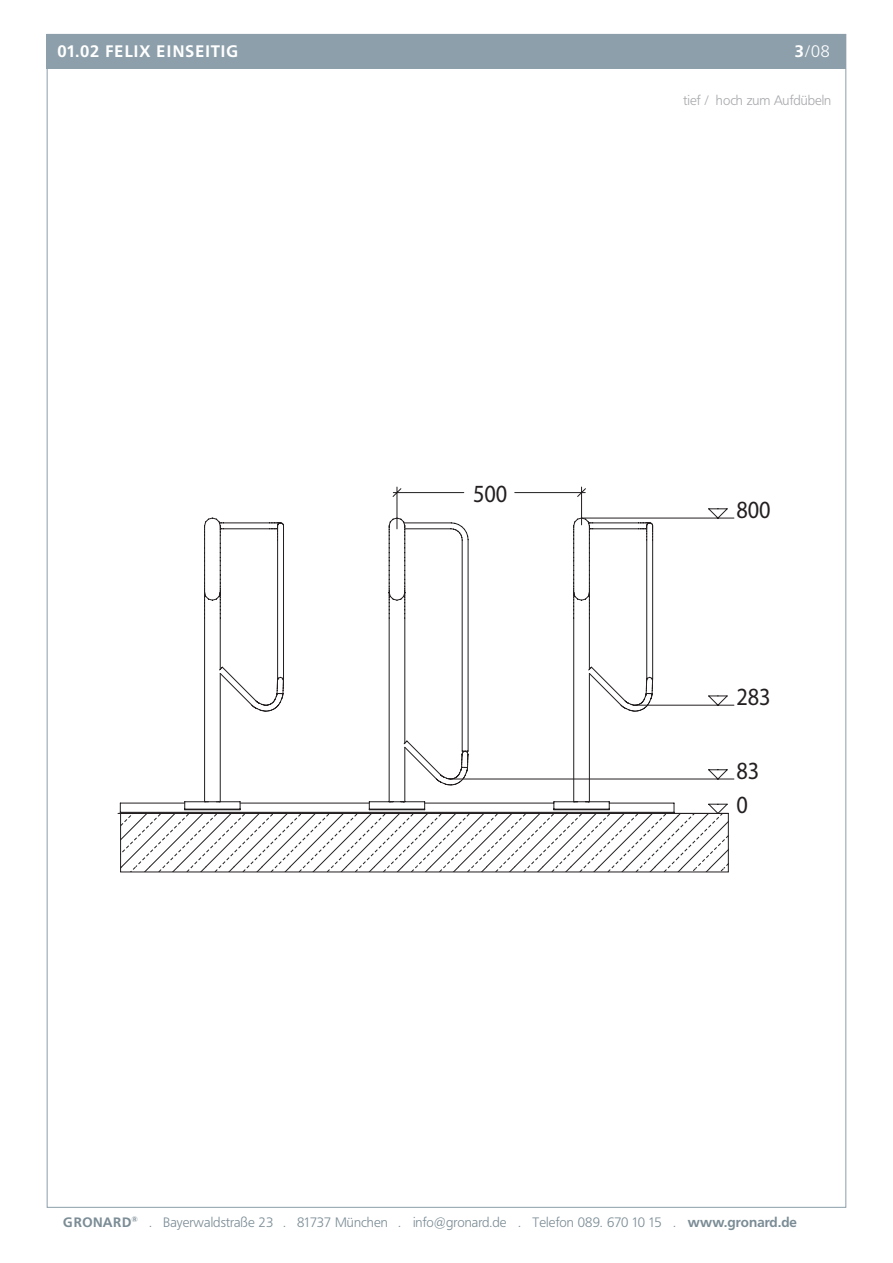
<style>
.page{position:relative;width:893px;height:1263px;background:#fff}
.page>*{position:absolute;margin:0;border:0;box-sizing:border-box;transform-origin:0 0}
.t1{font:24.75px/33.6px "Myriad";color:#231f20;scale:.9 1}
.t2{font:700 16.5px "Frutiger BQ";letter-spacing:.07em;color:#fff}
.t3{font:300 16.5px "Frutiger BQ";color:#fff}
.t4{font:300 13.5px "Frutiger BQ";letter-spacing:.01em;color:#7b8c95}
.t5{font:300 13.5px "Frutiger BQ";color:#a8a9ad}
.s1{font-weight:700}
</style>
<div class="page">
<div style="left:47px;top:34px;width:799px;height:1174px;background:#fff;border:1px solid #8c9faa"></div>
<div style="left:47px;top:34px;width:799px;height:34px;background:#8c9faa"></div>
<svg style="left:120px;top:814px;width:608px;height:58px"></svg>
<hr style="left:118px;top:813px;width:610px;height:1px;background:#231f20">
<svg style="left:120px;top:518px;width:249px;height:295px"></svg>
<svg style="left:369px;top:487px;width:365px;height:327px"></svg>
<p class="t2" style="left:57px;top:42px;width:182px">01.02 felix einseitig</p>
<p class="t3" style="left:795px;top:42px;width:37px"><span class="s1">3</span>/08</p>
<h1 class="t1" style="left:473px;top:478px;width:40px">500</h1>
<p class="t5" style="left:684px;top:92px;width:149px">tief / hoch zum Aufdübeln</p>
<h1 class="t1" style="left:736px;top:494px;width:40px">800</h1>
<h1 class="t1" style="left:736px;top:681px;width:40px">283</h1>
<h1 class="t1" style="left:736px;top:755px;width:27px">83<br>0</h1>
<p class="t4" style="left:63px;top:1214px;width:735px"><span class="s1">GRONARD</span><sup>®</sup> . Bayerwaldstraße 23 . 81737 München . info@gronard.de . Telefon 089. 670 10 15 . <span class="s1">www.gronard.de</span></p>
</div>
